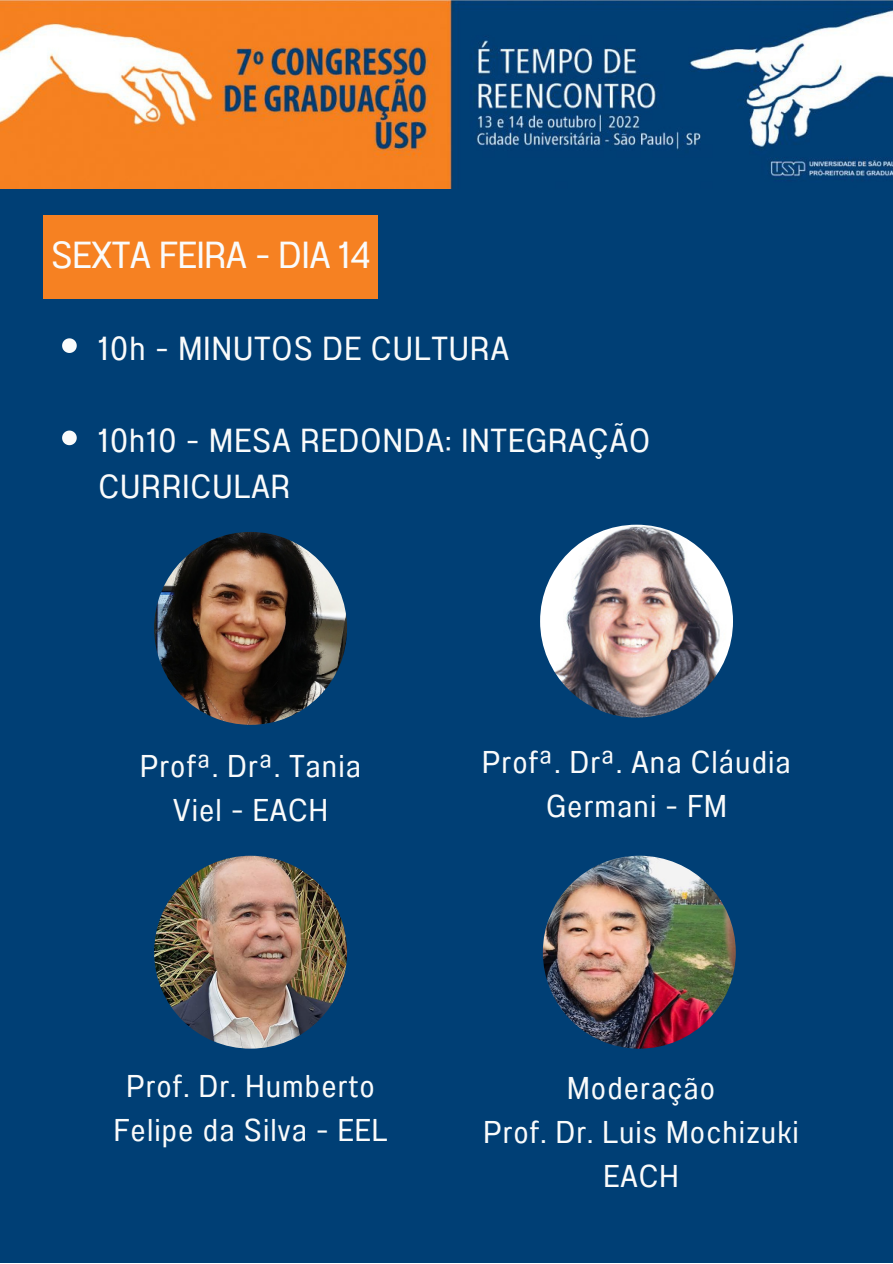
<style>
.page{position:relative;width:893px;height:1264px;background:#fff}
.page>*{position:absolute;margin:0;border:0;box-sizing:border-box;transform-origin:0 0}
.t1{font:37.65px "Anantason Wd 75";color:#fafbfb}
.t2{font:33.3px/46px "Anantason Wd 75";letter-spacing:.035em;color:#fafbfb}
.t3{font:31.5px/43.8px "Anantason Wd 75";letter-spacing:.035em;color:#fafbfb;text-align:center}
</style>
<div class="page">
<div style="left:0;top:0;width:892px;height:1262px;background:#003f75"></div>
<img style="left:0;top:0;width:892px;height:189px">
<svg style="left:62px;top:338px;width:15px;height:15px"></svg>
<svg style="left:62px;top:430px;width:15px;height:15px"></svg>
<img style="left:154px;top:855px;width:193px;height:193px;border-radius:50%">
<img style="left:543px;top:855px;width:192px;height:193px;border-radius:50%">
<img style="left:154px;top:532px;width:193px;height:192px;border-radius:50%">
<img style="left:540px;top:524px;width:193px;height:193px;border-radius:50%">
<div style="left:43px;top:216px;width:335px;height:83px;background:#f68122"></div>
<p class="t1" style="left:51px;top:233px;width:320px">SEXTA FEIRA - DIA 14</p>
<p class="t2" style="left:98px;top:325px;width:412px">10h - MINUTOS DE CULTURA</p>
<p class="t2" style="left:98px;top:417px;width:553px">10h10 - MESA REDONDA: INTEGRAÇÃO<br>CURRICULAR</p>
<p class="t3" style="left:140px;top:744px;width:222px">Profª. Drª. Tania<br>Viel - EACH</p>
<p class="t3" style="left:482px;top:740px;width:310px">Profª. Drª. Ana Cláudia<br>Germani - FM</p>
<p class="t3" style="left:114px;top:1064px;width:275px">Prof. Dr. Humberto<br>Felipe da Silva - EEL</p>
<p class="t3" style="left:483px;top:1066px;width:317px">Moderação<br>Prof. Dr. Luis Mochizuki<br>EACH</p>
</div>
